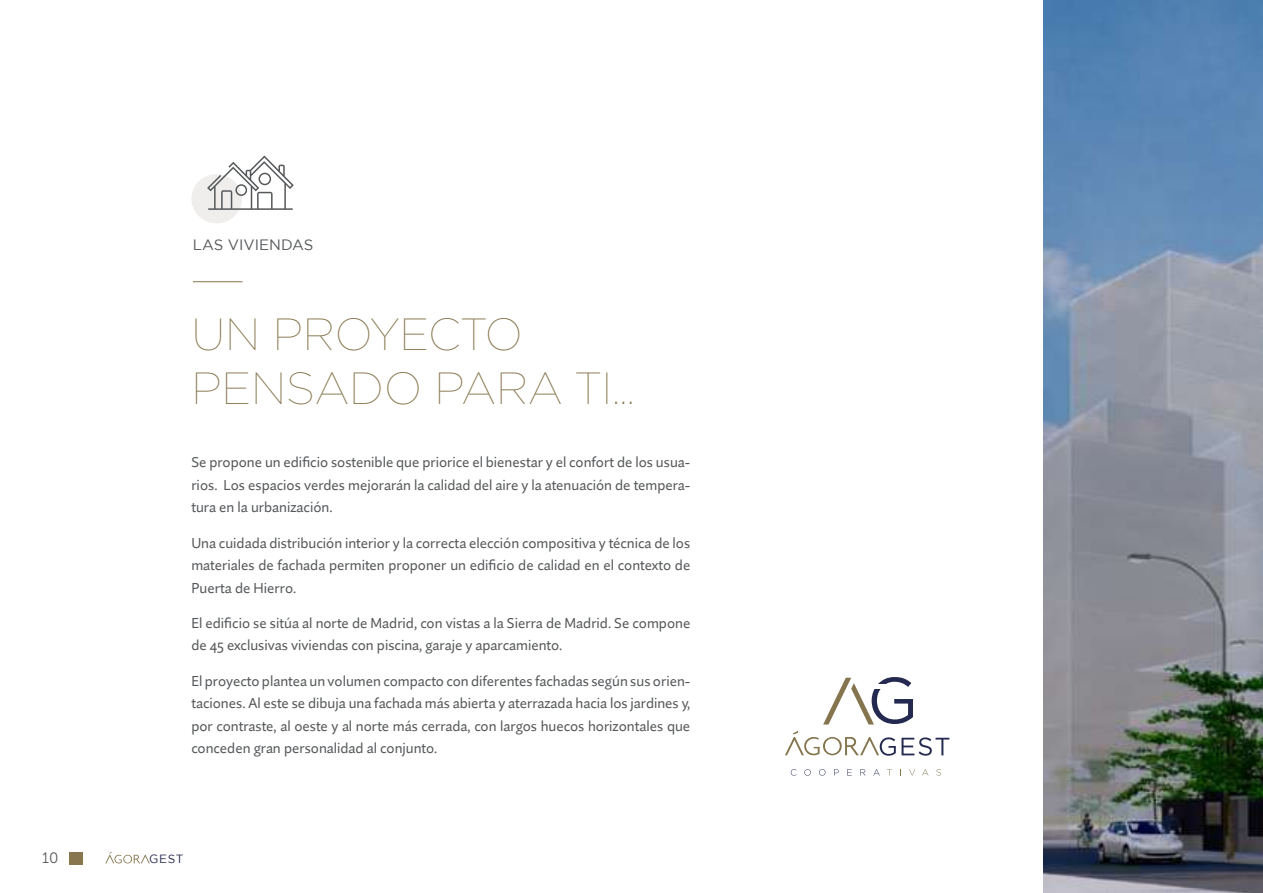
<style>
.page{position:relative;width:1263px;height:893px;background:#fff}
.page>*{position:absolute;margin:0;border:0;box-sizing:border-box;transform-origin:0 0}
.t1{font:100 45px/54px "Gotham";color:#87764e}
.t2{font:15px "Gotham";color:#55585a}
.t3{font:15px "Museo Sans 300";color:#55585a}
.t4{font:14.25px/22.5px "Quire Sans";color:#55585a;text-align:justify}
.t5{font:11.85px "Gotham";color:#252950}
</style>
<div class="page">
<div style="left:70px;top:852px;width:13px;height:13px;background:#87764e"></div>
<svg style="left:105px;top:852px;width:45px;height:11px"></svg>
<hr style="left:193px;top:281px;width:50px;height:1px;background:#87764e">
<svg style="left:191px;top:155px;width:103px;height:68px"></svg>
<img style="left:1044px;top:0;width:219px;height:893px">
<svg style="left:791px;top:769px;width:5px;height:7px"></svg>
<svg style="left:804px;top:769px;width:7px;height:7px"></svg>
<svg style="left:819px;top:769px;width:6px;height:7px"></svg>
<svg style="left:834px;top:769px;width:5px;height:6px"></svg>
<svg style="left:847px;top:769px;width:5px;height:6px"></svg>
<svg style="left:860px;top:769px;width:5px;height:6px"></svg>
<svg style="left:873px;top:769px;width:7px;height:6px"></svg>
<svg style="left:909px;top:769px;width:6px;height:7px"></svg>
<svg style="left:922px;top:769px;width:6px;height:6px"></svg>
<svg style="left:936px;top:769px;width:5px;height:7px"></svg>
<svg style="left:785px;top:731px;width:164px;height:25px"></svg>
<svg style="left:823px;top:677px;width:90px;height:47px"></svg>
<div style="left:872px;top:684px;width:20px;height:5px;background:#fff"></div>
<p class="t2" style="left:193px;top:236px;width:122px">LAS VIVIENDAS</p>
<h1 class="t1" style="left:191px;top:306px;width:445px">UN PROYECTO<br>PENSADO PARA TI...</h1>
<p class="t4" style="left:191px;top:451px;width:500px">Se propone un edificio sostenible que priorice el bienestar y el confort de los usua&shy;rios. Los espacios verdes mejorarán la calidad del aire y la atenuación de tempera&shy;tura en la urbanización.</p>
<p class="t4" style="left:191px;top:531px;width:500px">Una cuidada distribución interior y la correcta elección compositiva y técnica de los materiales de fachada permiten proponer un edificio de calidad en el contexto de Puerta de Hierro.</p>
<p class="t4" style="left:191px;top:611px;width:500px">El edificio se sitúa al norte de Madrid, con vistas a la Sierra de Madrid. Se compone de 45 exclusivas viviendas con piscina, garaje y aparcamiento.</p>
<p class="t4" style="left:191px;top:669px;width:500px">El proyecto plantea un volumen compacto con diferentes fachadas según sus orien&shy;taciones. Al este se dibuja una fachada más abierta y aterrazada hacia los jardines y, por contraste, al oeste y al norte más cerrada, con largos huecos horizontales que conceden gran personalidad al conjunto.</p>
<p class="t3" style="left:42px;top:850px;width:18px">10</p>
<p class="t5" style="left:149px;top:853px;width:36px">GEST</p>
</div>
